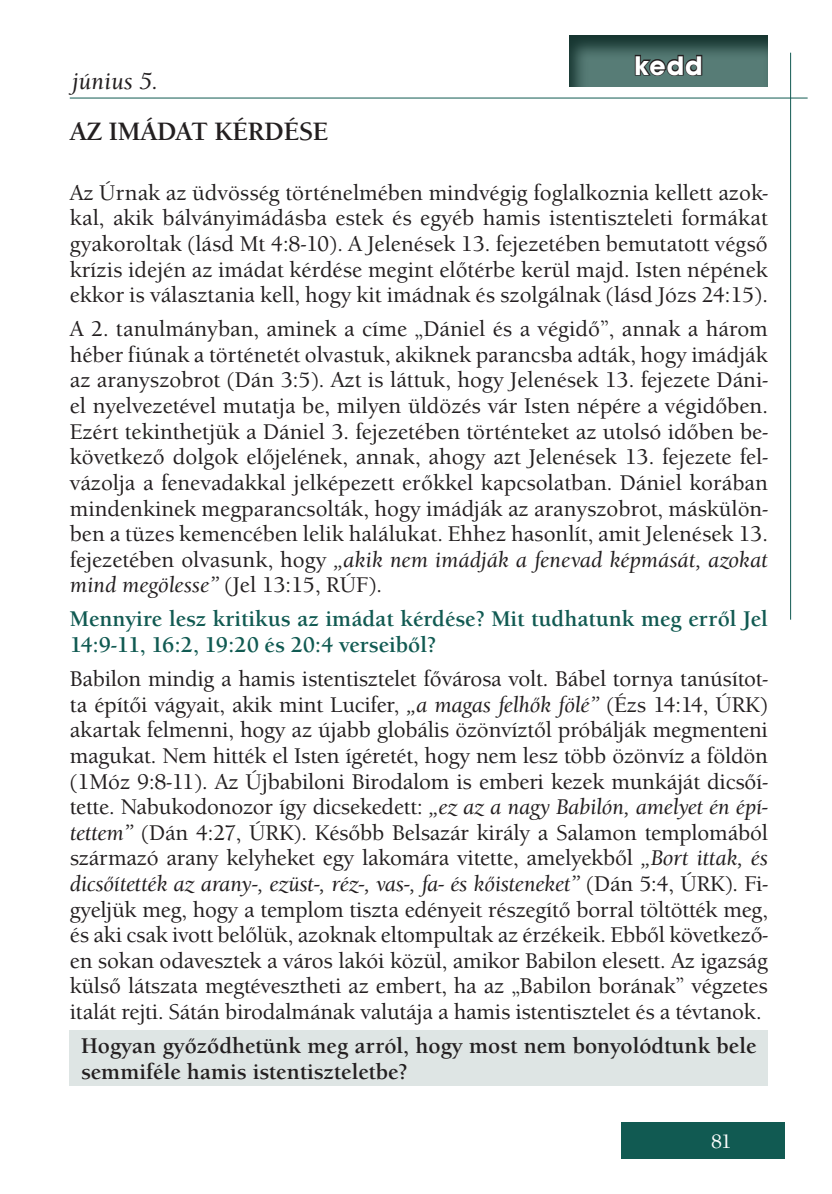
<style>
.page{position:relative;width:832px;height:1194px;background:#fff}
.page>*{position:absolute;margin:0;border:0;box-sizing:border-box;transform-origin:0 0}
.t1{font:700 28px "Avant Gar Got Itc TEE";color:#fff}
.t2{font:700 26px "Berkeley Old Sty Itc TEE";color:#231f20}
.t3{font:italic 500 24px "Berkeley Old Sty Itc TEE";color:#231f20}
.t4{font:500 22px/25.6px "Berkeley Old Sty Itc TEE";color:#231f20;text-align:justify}
.t5{font:700 22px/25.6px "Berkeley Old Sty Itc TEE";color:#115a52}
.t6{font:700 22px/25.6px "Berkeley Old Sty Itc TEE";color:#231f20}
.t7{font:500 20px "Berkeley Old Sty Itc TEE";color:#fff}
.s1{font-style:italic}
</style>
<div class="page">
<div style="left:620px;top:1122px;width:164px;height:36px;background:#115a52"></div>
<hr style="left:70px;top:98px;width:737px;height:1px;background:#115a52">
<hr style="left:789px;top:53px;width:1px;height:567px;background:#115a52">
<div style="left:70px;top:1030px;width:697px;height:56px;background:#dee5e4"></div>
<svg style="left:569px;top:35px;width:199px;height:52px;background:#42655f"></svg>
<svg style="left:633px;top:54px;width:69px;height:23px;background:#3f524f"></svg>
<p class="t3" style="left:72px;top:66px;width:88px">június 5.</p>
<p class="t2" style="left:70px;top:116px;width:260px">AZ IMÁDAT KÉRDÉSE</p>
<p class="t1" style="left:634px;top:48px;width:70px">kedd</p>
<p class="t4" style="left:70px;top:180px;width:699px">Az Úrnak az üdvösség történelmében mindvégig foglalkoznia kellett azok&shy;kal, akik bálványimádásba estek és egyéb hamis istentiszteleti formákat gyakoroltak (lásd Mt 4:8-10). A Jelenések 13. fejezetében bemutatott végső krízis idején az imádat kérdése megint előtérbe kerül majd. Isten népének ekkor is választania kell, hogy kit imádnak és szolgálnak (lásd Józs 24:15).</p>
<p class="t4" style="left:70px;top:316px;width:699px">A 2. tanulmányban, aminek a címe „Dániel és a végidő”, annak a három héber fiúnak a történetét olvastuk, akiknek parancsba adták, hogy imádják az aranyszobrot (Dán 3:5). Azt is láttuk, hogy Jelenések 13. fejezete Dáni&shy;el nyelvezetével mutatja be, milyen üldözés vár Isten népére a végidőben.<br>Ezért tekinthetjük a Dániel 3. fejezetében történteket az utolsó időben be&shy;következő dolgok előjelének, annak, ahogy azt Jelenések 13. fejezete fel&shy;vázolja a fenevadakkal jelképezett erőkkel kapcsolatban. Dániel korában mindenkinek megparancsolták, hogy imádják az aranyszobrot, máskülön&shy;ben a tüzes kemencében lelik halálukat. Ehhez hasonlít, amit Jelenések 13. fejezetében olvasunk, hogy <span class="s1">„akik nem imádják a fenevad képmását, azokat mind megölesse”</span> (Jel 13:15, RÚF).</p>
<p class="t5" style="left:70px;top:606px;width:699px">Mennyire lesz kritikus az imádat kérdése? Mit tudhatunk meg erről Jel<br>14:9-11, 16:2, 19:20 és 20:4 verseiből?</p>
<p class="t4" style="left:70px;top:666px;width:699px">Babilon mindig a hamis istentisztelet fővárosa volt. Bábel tornya tanúsítot&shy;ta építői vágyait, akik mint Lucifer, <span class="s1">„a magas felhők fölé”</span> (Ézs 14:14, ÚRK) akartak felmenni, hogy az újabb globális özönvíztől próbálják megmenteni magukat. Nem hitték el Isten ígéretét, hogy nem lesz több özönvíz a földön (1Móz 9:8-11). Az Újbabiloni Birodalom is emberi kezek munkáját dicsőí&shy;tette. Nabukodonozor így dicsekedett: <span class="s1">„ez az a nagy Babilón, amelyet én épí&shy;tettem”</span> (Dán 4:27, ÚRK). Később Belsazár király a Salamon templomából származó arany kelyheket egy lakomára vitette, amelyekből <span class="s1">„Bort ittak, és dicsőítették az arany-, ezüst-, réz-, vas-, fa- és kőisteneket”</span> (Dán 5:4, ÚRK). Fi&shy;gyeljük meg, hogy a templom tiszta edényeit részegítő borral töltötték meg, és aki csak ivott belőlük, azoknak eltompultak az érzékeik. Ebből következő&shy;en sokan odavesztek a város lakói közül, amikor Babilon elesett. Az igazság külső látszata megtévesztheti az embert, ha az „Babilon borának” végzetes italát rejti. Sátán birodalmának valutája a hamis istentisztelet és a tévtanok.</p>
<p class="t6" style="left:81px;top:1033px;width:676px">Hogyan győződhetünk meg arról, hogy most nem bonyolódtunk bele semmiféle hamis istentiszteletbe?</p>
<p class="t7" style="left:710px;top:1129px;width:22px">81</p>
</div>
